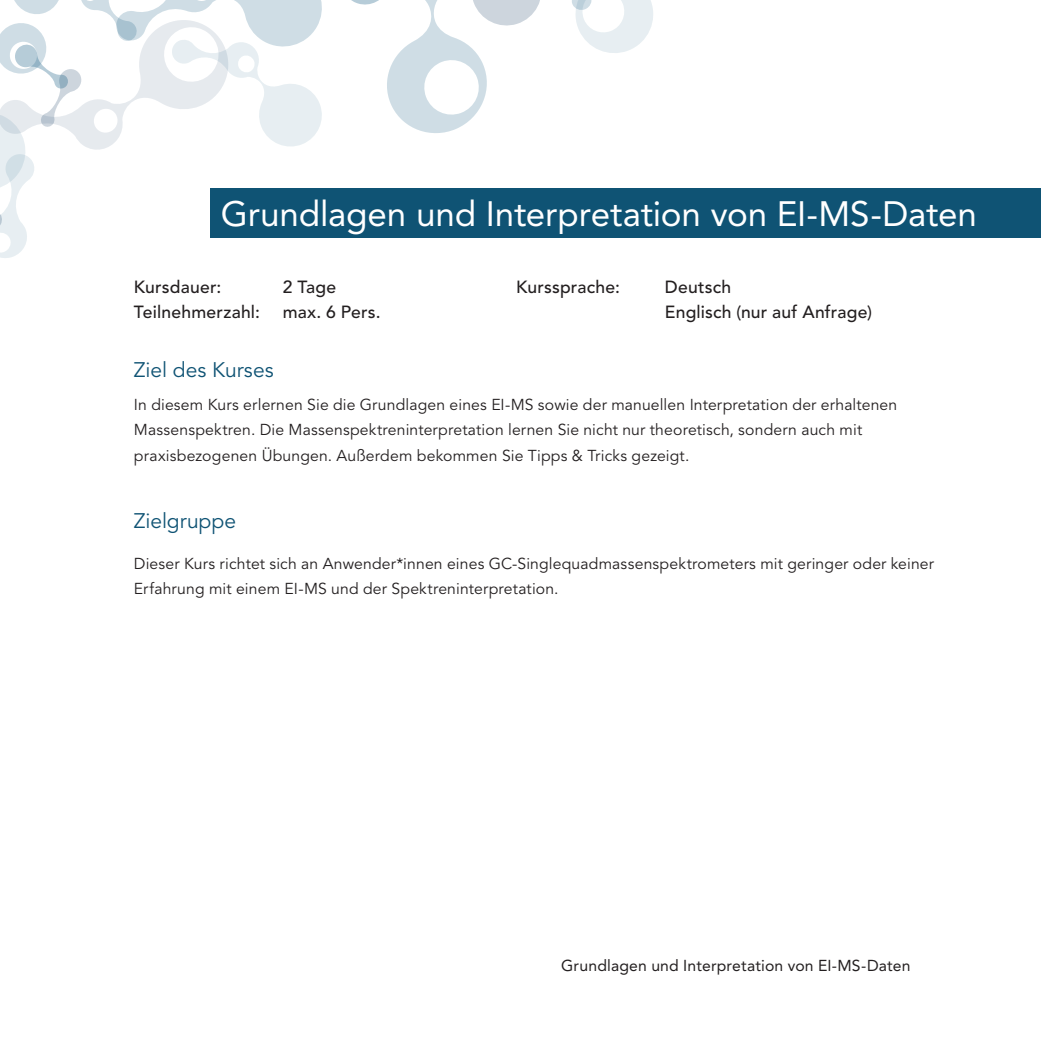
<style>
.page{position:relative;width:1042px;height:1042px;background:#fff}
.page>*{position:absolute;margin:0;border:0;box-sizing:border-box;transform-origin:0 0}
.t1{font:35px "Avenir LT Pro";letter-spacing:-.005em;color:#fff}
.t2{font:21px "Avenir LT Pro";color:#0f5374}
.t3{font:500 17.5px/25.2px "Avenir LT Pro";letter-spacing:.01em;color:#231f20}
.t4{font:15.75px/25px "Avenir LT Pro";letter-spacing:.01em;color:#231f20}
.t5{font:15.75px "Avenir LT Pro";letter-spacing:.01em;color:#231f20}
</style>
<div class="page">
<svg style="left:572px;top:0;width:81px;height:53px"></svg>
<svg style="left:0;top:0;width:546px;height:258px"></svg>
<div style="left:210px;top:189px;width:830px;height:49px;background:#0f5374"></div>
<h1 class="t1" style="left:221px;top:192px;width:758px">Grundlagen und Interpretation von EI-MS-Daten</h1>
<p class="t3" style="left:134px;top:275px;width:89px">Kursdauer:</p>
<p class="t3" style="left:283px;top:275px;width:55px">2 Tage</p>
<p class="t3" style="left:134px;top:300px;width:127px">Teilnehmerzahl:</p>
<p class="t3" style="left:283px;top:300px;width:99px">max. 6 Pers.</p>
<p class="t3" style="left:516px;top:275px;width:105px">Kurssprache:</p>
<p class="t3" style="left:665px;top:275px;width:208px">Deutsch<br>Englisch (nur auf Anfrage)</p>
<h2 class="t2" style="left:134px;top:357px;width:141px">Ziel des Kurses</h2>
<p class="t4" style="left:134px;top:393px;width:765px">In diesem Kurs erlernen Sie die Grundlagen eines EI-MS sowie der manuellen Interpretation der erhaltenen<br>Massenspektren. Die Massenspektreninterpretation lernen Sie nicht nur theoretisch, sondern auch mit praxisbezogenen Übungen. Außerdem bekommen Sie Tipps &amp; Tricks gezeigt.</p>
<h2 class="t2" style="left:134px;top:508px;width:104px">Zielgruppe</h2>
<p class="t4" style="left:134px;top:552px;width:801px">Dieser Kurs richtet sich an Anwender*innen eines GC-Singlequadmassenspektrometers mit geringer oder keiner<br>Erfahrung mit einem EI-MS und der Spektreninterpretation.</p>
<p class="t5" style="left:561px;top:956px;width:351px">Grundlagen und Interpretation von EI-MS-Daten</p>
</div>
